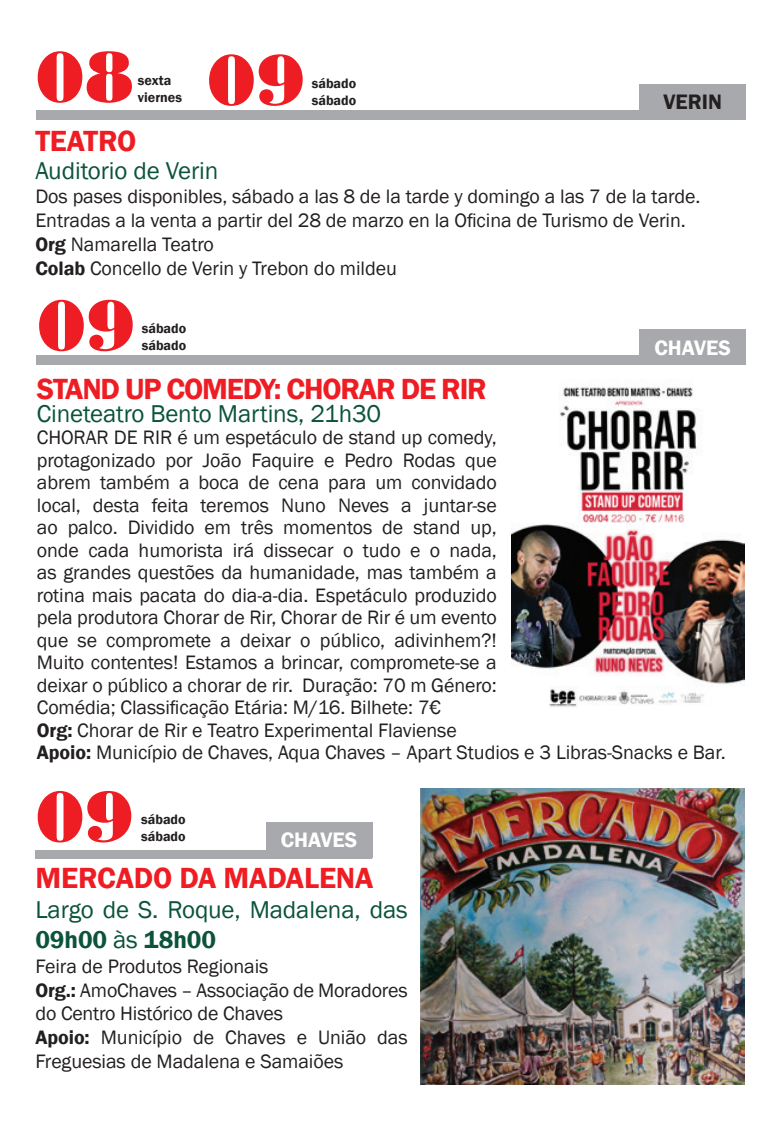
<style>
.page{position:relative;width:780px;height:1134px;background:#fff}
.page>*{position:absolute;margin:0;border:0;box-sizing:border-box;transform-origin:0 0}
.t1{font:75px "Bodoni MT Black";color:#ee1d23}
.t2{font:600 30px "Franklin Gothic";letter-spacing:-.035em;color:#ee1d23}
.t3{font:600 30px "Franklin Gothic";letter-spacing:-.005em;color:#ee1d23}
.t4{font:25px/30px "Franklin Gothic";letter-spacing:-.005em;color:#0b533c}
.t5{font:600 21.5px "Franklin Gothic";color:#fff}
.t6{font:600 21.5px "Franklin Gothic";color:#231f20}
.t7{font:20px/22.5px "Franklin Gothic";letter-spacing:-.005em;color:#231f20}
.t8{font:600 14px/16.8px "Franklin Gothic";color:#231f20}
.s1{font-weight:600}
</style>
<div class="page">
<div style="left:37px;top:110px;width:709px;height:10px;background:#a8a9ad"></div>
<div style="left:37px;top:355px;width:709px;height:10px;background:#a8a9ad"></div>
<div style="left:639px;top:84px;width:107px;height:36px;background:#a8a9ad"></div>
<div style="left:639px;top:330px;width:107px;height:35px;background:#a8a9ad"></div>
<img style="left:511px;top:385px;width:233px;height:322px">
<div style="left:35px;top:850px;width:337px;height:9px;background:#a8a9ad"></div>
<div style="left:266px;top:822px;width:106px;height:35px;background:#a8a9ad"></div>
<img style="left:420px;top:788px;width:324px;height:296px">
<h1 class="t1" style="left:35px;top:33px;width:100px">08</h1>
<p class="t8" style="left:138px;top:72px;width:46px">sexta viernes</p>
<h1 class="t1" style="left:207px;top:36px;width:100px">09</h1>
<p class="t8" style="left:312px;top:75px;width:46px">sábado sábado</p>
<p class="t6" style="left:663px;top:89px;width:60px">VERIN</p>
<h2 class="t2" style="left:35px;top:123px;width:102px">TEATRO</h2>
<p class="t4" style="left:35px;top:156px;width:184px">Auditorio de Verin</p>
<p class="t7" style="left:35px;top:184px;width:666px;line-height:24px">Dos pases disponibles, sábado a las 8 de la tarde y domingo a las 7 de la tarde.<br>Entradas a la venta a partir del 28 de marzo en la Oficina de Turismo de Verin.<br><span class="s1">Org</span> Namarella Teatro<br><span class="s1">Colab</span> Concello de Verin y Trebon do mildeu</p>
<h1 class="t1" style="left:37px;top:281px;width:100px">09</h1>
<p class="t8" style="left:142px;top:320px;width:46px">sábado sábado</p>
<p class="t5" style="left:654px;top:334px;width:78px">CHAVES</p>
<h2 class="t2" style="left:37px;top:371px;width:451px">STAND UP COMEDY: CHORAR DE RIR</h2>
<p class="t4" style="left:37px;top:399px;width:346px">Cineteatro Bento Martins, 21h30</p>
<p class="t7" style="left:37px;top:427px;width:690px">CHORAR DE RIR é um espetáculo de stand up comedy,<br>protagonizado por João Faquire e Pedro Rodas que<br>abrem também a boca de cena para um convidado<br>local, desta feita teremos Nuno Neves a juntar-se<br>ao palco. Dividido em três momentos de stand up,<br>onde cada humorista irá dissecar o tudo e o nada,<br>as grandes questões da humanidade, mas também a<br>rotina mais pacata do dia-a-dia. Espetáculo produzido<br>pela produtora Chorar de Rir, Chorar de Rir é um evento<br>que se compromete a deixar o público, adivinhem?!<br>Muito contentes! Estamos a brincar, compromete-se a<br>deixar o público a chorar de rir. Duração: 70 m Género:<br>Comédia; Classificação Etária: M/16. Bilhete: 7€<br><span class="s1">Org:</span> Chorar de Rir e Teatro Experimental Flaviense<br><span class="s1">Apoio:</span> Município de Chaves, Aqua Chaves – Apart Studios e 3 Libras-Snacks e Bar.</p>
<h1 class="t1" style="left:35px;top:772px;width:100px">09</h1>
<p class="t8" style="left:141px;top:812px;width:46px">sábado</p>
<p class="t8" style="left:141px;top:828px;width:46px">sábado</p>
<p class="t5" style="left:281px;top:827px;width:78px">CHAVES</p>
<h2 class="t3" style="left:35px;top:859px;width:339px">MERCADO DA MADALENA</h2>
<p class="t4" style="left:35px;top:895px;width:374px">Largo de S. Roque, Madalena, das<br><span class="s1">09h00</span> às <span class="s1">18h00</span></p>
<p class="t7" style="left:35px;top:955px;width:374px;line-height:23.8px">Feira de Produtos Regionais<br><span class="s1">Org.:</span> AmoChaves – Associação de Moradores do Centro Histórico de Chaves<br><span class="s1">Apoio:</span> Município de Chaves e União das Freguesias de Madalena e Samaiões</p>
</div>
